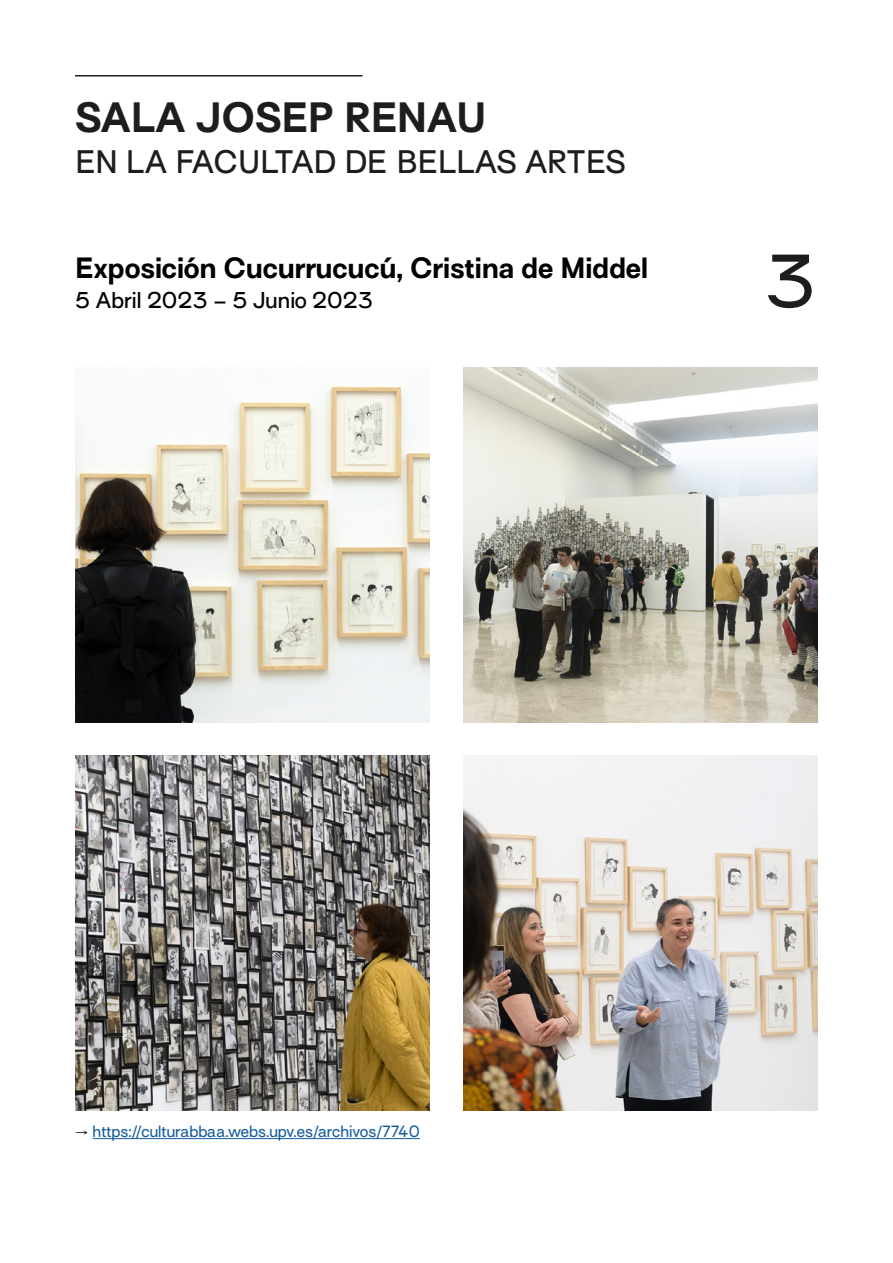
<style>
.page{position:relative;width:893px;height:1263px;background:#fff}
.page>*{position:absolute;margin:0;border:0;box-sizing:border-box;transform-origin:0 0}
.t1{font:500 69px "AT Surt";color:#1d1d1b}
.t2{font:700 39px "AT Surt";letter-spacing:-.02em;color:#1d1d1b}
.t3{font:500 30px "AT Surt";letter-spacing:-.03em;color:#1d1d1b}
.t4{font:700 27px "AT Surt";color:#010100}
.t5{font:500 21px "AT Surt";color:#010100}
.t6{font:15px "AT Surt";color:#155c9b}
.s1{color:#1d1d1b}
</style>
<div class="page">
<img style="left:463px;top:755px;width:355px;height:355px">
<img style="left:75px;top:755px;width:355px;height:355px">
<img style="left:463px;top:367px;width:355px;height:355px">
<img style="left:75px;top:386px;width:355px;height:336px">
<hr style="left:75px;top:75px;width:287px;height:2px;background:#1d1d1b">
<hr style="left:93px;top:1138px;width:327px;height:1px;background:#155c9b">
<h2 class="t2" style="left:75px;top:93px;width:412px">SALA JOSEP RENAU</h2>
<h3 class="t3" style="left:75px;top:142px;width:552px">EN LA FACULTAD DE BELLAS ARTES</h3>
<h3 class="t4" style="left:75px;top:250px;width:575px">Exposición Cucurrucucú, Cristina de Middel</h3>
<h3 class="t5" style="left:75px;top:286px;width:299px">5 Abril 2023 – 5 Junio 2023</h3>
<h1 class="t1" style="left:766px;top:237px;width:53px">3</h1>
<p class="t6" style="left:75px;top:1122px;width:346px"><span class="s1">→</span> https://culturabbaa.webs.upv.es/archivos/7740</p>
</div>
